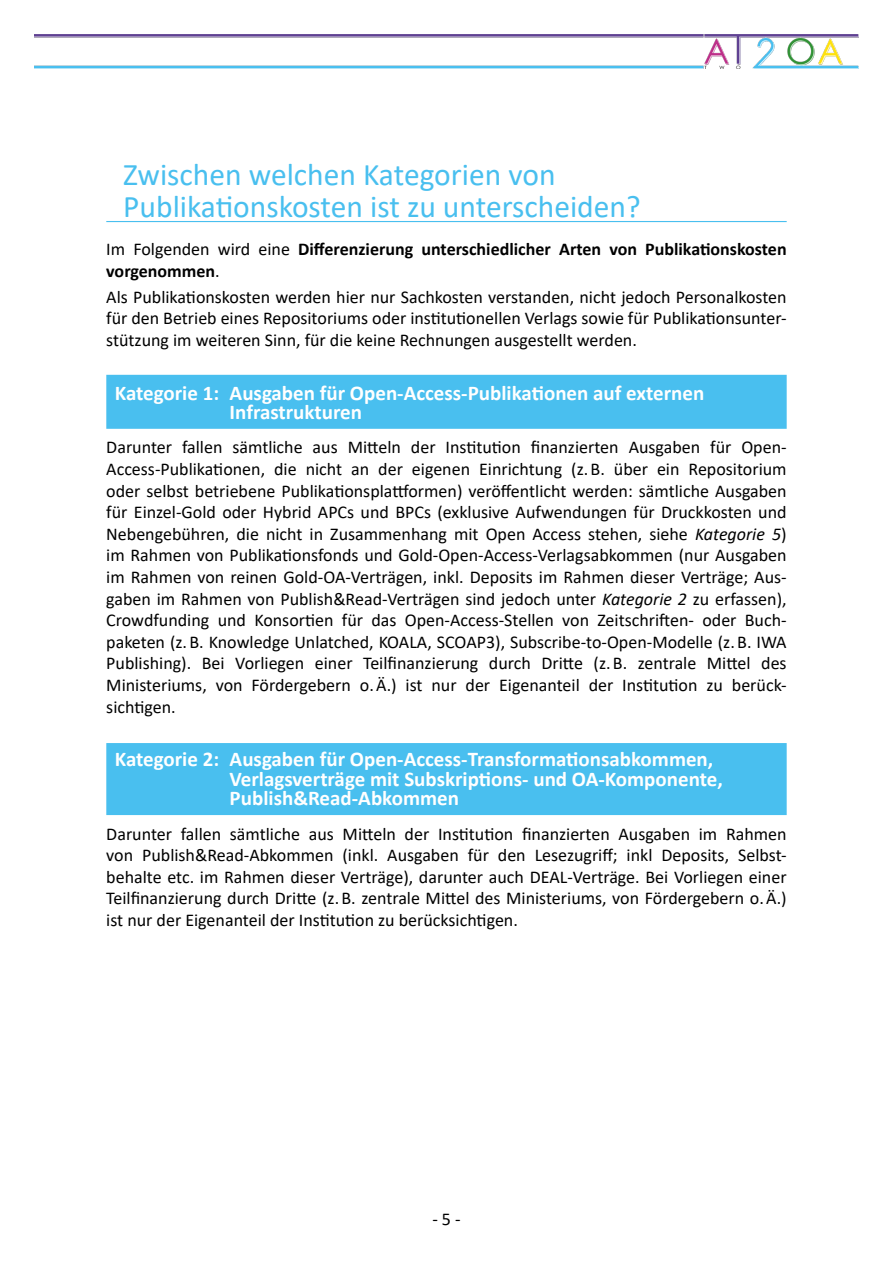
<style>
.page{position:relative;width:893px;height:1263px;background:#fff}
.page>*{position:absolute;margin:0;border:0;box-sizing:border-box;transform-origin:0 0}
.t1{font:31.5px/31.5px "Calibri";color:#49bfef}
.t2{font:700 21px/19.5px "Calibri";color:#fff}
.t3{font:18px/21.6px "Calibri";color:#000;text-align:justify}
.t4{font:700 18px/21.6px "Calibri";color:#000}
.s1{font-weight:400}
.s2{font-style:italic}
</style>
<div class="page">
<img style="left:34px;top:34px;width:825px;height:35px">
<hr style="left:106px;top:221px;width:681px;height:1px;background:#49bfef">
<div style="left:106px;top:375px;width:681px;height:54px;background:#49bfef"></div>
<div style="left:106px;top:743px;width:681px;height:72px;background:#49bfef"></div>
<h1 class="t1" style="left:123px;top:158px;width:519px">Zwischen welchen Kategorien von<br>Publikationskosten ist zu unterscheiden?</h1>
<p class="t4" style="left:106px;top:238px;width:682px"><span class="s1">Im Folgenden wird eine</span> Differenzierung unterschiedlicher Arten von Publikationskosten vorgenommen<span class="s1">.</span></p>
<p class="t3" style="left:106px;top:286px;width:682px">Als Publikationskosten werden hier nur Sachkosten verstanden, nicht jedoch Personalkosten für den Betrieb eines Repositoriums oder institutionellen Verlags sowie für Publikationsunter&shy;stützung im weiteren Sinn, für die keine Rechnungen ausgestellt werden.</p>
<p class="t2" style="left:230px;top:382px;width:476px;text-indent:-115px">Kategorie 1: Ausgaben für Open-Access-Publikationen auf externen<br>Infrastrukturen</p>
<p class="t3" style="left:106px;top:436px;width:682px">Darunter fallen sämtliche aus Mitteln der Institution finanzierten Ausgaben für Open-Access-Publikationen, die nicht an der eigenen Einrichtung (z. B. über ein Repositorium oder selbst betriebene Publikationsplattformen) veröffentlicht werden: sämtliche Ausgaben für Einzel-Gold oder Hybrid APCs und BPCs (exklusive Aufwendungen für Druckkosten und Nebengebühren, die nicht in Zusammenhang mit Open Access stehen, siehe <span class="s2">Kategorie 5</span>) im Rahmen von Publikationsfonds und Gold-Open-Access-Verlagsabkommen (nur Ausgaben im Rahmen von reinen Gold-OA-Verträgen, inkl. Deposits im Rahmen dieser Verträge; Aus&shy;gaben im Rahmen von Publish&amp;Read-Verträgen sind jedoch unter <span class="s2">Kategorie 2</span> zu erfassen), Crowdfunding und Konsortien für das Open-Access-Stellen von Zeitschriften- oder Buch&shy;paketen (z. B. Knowledge Unlatched, KOALA, SCOAP3), Subscribe-to-Open-Modelle (z. B. IWA Publishing). Bei Vorliegen einer Teilfinanzierung durch Dritte (z. B. zentrale Mittel des Ministeriums, von Fördergebern o. Ä.) ist nur der Eigenanteil der Institution zu berück&shy;sichtigen.</p>
<p class="t2" style="left:230px;top:749px;width:495px;text-indent:-115px">Kategorie 2: Ausgaben für Open-Access-Transformationsabkommen,<br>Verlagsverträge mit Subskriptions- und OA-Komponente,<br>Publish&amp;Read-Abkommen</p>
<p class="t3" style="left:106px;top:822px;width:682px">Darunter fallen sämtliche aus Mitteln der Institution finanzierten Ausgaben im Rahmen von Publish&amp;Read-Abkommen (inkl. Ausgaben für den Lesezugriff; inkl Deposits, Selbst&shy;behalte etc. im Rahmen dieser Verträge), darunter auch DEAL-Verträge. Bei Vorliegen einer Teilfinanzierung durch Dritte (z. B. zentrale Mittel des Ministeriums, von Fördergebern o. Ä.) ist nur der Eigenanteil der Institution zu berücksichtigen.</p>
<p class="t3" style="left:432px;top:1208px;width:30px">- 5 -</p>
</div>
